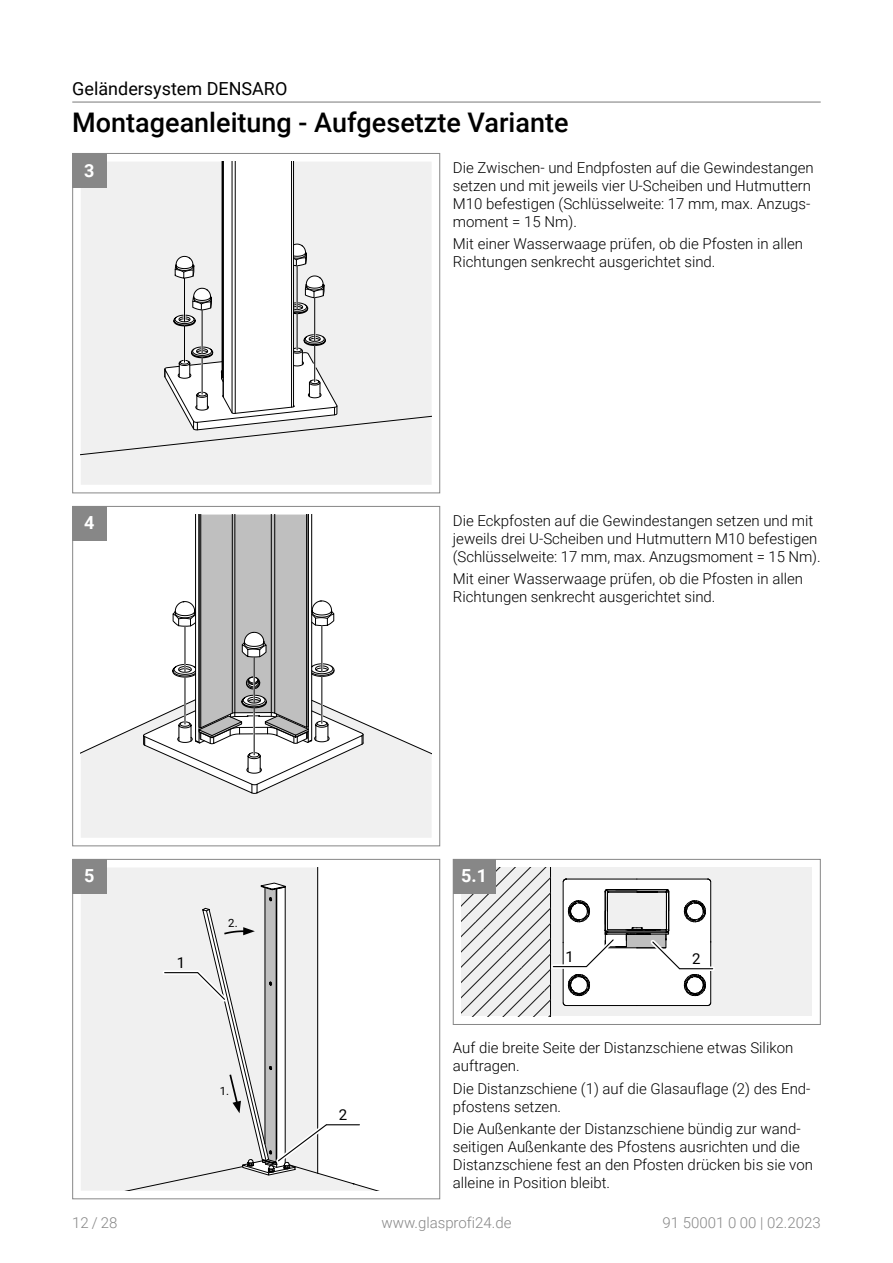
<style>
.page{position:relative;width:893px;height:1263px;background:#fff}
.page>*{position:absolute;margin:0;border:0;box-sizing:border-box;transform-origin:0 0}
.t1{font:500 27px "Roboto";color:#000}
.t2{font:18px "Roboto";color:#000}
.t3{font:700 18px "Roboto";color:#fff}
.t4{font:300 15px/18px "Roboto";color:#000}
.t5{font:300 15px "Roboto";color:#878787}
.t6{font:15px "Roboto";color:#000}
.t7{font:11.4px "Roboto";color:#000}
</style>
<div class="page">
<hr style="left:72px;top:101px;width:749px;height:2px;background:#878787">
<div style="left:81px;top:794px;width:350px;height:44px;background:#f0f0f0"></div>
<svg style="left:81px;top:514px;width:351px;height:280px"></svg>
<hr style="left:322px;top:676px;width:1px;height:47px;background:#000">
<hr style="left:322px;top:625px;width:1px;height:47px;background:#000">
<hr style="left:185px;top:677px;width:1px;height:47px;background:#000">
<hr style="left:185px;top:626px;width:1px;height:46px;background:#000">
<hr style="left:254px;top:708px;width:1px;height:47px;background:#000">
<hr style="left:254px;top:657px;width:1px;height:46px;background:#000">
<div style="left:72px;top:506px;width:368px;height:340px;border:1px solid #878787"></div>
<div style="left:72px;top:506px;width:34px;height:34px;background:#878787"></div>
<div style="left:81px;top:456px;width:350px;height:29px;background:#f0f0f0"></div>
<svg style="left:81px;top:162px;width:351px;height:294px"></svg>
<hr style="left:297px;top:314px;width:1px;height:36px;background:#000">
<hr style="left:297px;top:266px;width:1px;height:44px;background:#000">
<hr style="left:184px;top:326px;width:1px;height:36px;background:#000">
<hr style="left:184px;top:278px;width:1px;height:44px;background:#000">
<hr style="left:314px;top:345px;width:1px;height:37px;background:#000">
<hr style="left:314px;top:298px;width:1px;height:43px;background:#000">
<hr style="left:202px;top:358px;width:1px;height:36px;background:#000">
<hr style="left:202px;top:310px;width:1px;height:44px;background:#000">
<div style="left:72px;top:153px;width:368px;height:340px;border:1px solid #878787"></div>
<div style="left:72px;top:153px;width:34px;height:34px;background:#878787"></div>
<svg style="left:87px;top:867px;width:293px;height:324px"></svg>
<hr style="left:327px;top:1124px;width:32px;height:1px;background:#000">
<div style="left:72px;top:859px;width:368px;height:340px;border:1px solid #878787"></div>
<div style="left:72px;top:859px;width:34px;height:34px;background:#878787"></div>
<div style="left:461px;top:867px;width:351px;height:149px;background:#f0f0f0"></div>
<svg style="left:461px;top:867px;width:81px;height:149px"></svg>
<svg style="left:542px;top:858px;width:197px;height:159px"></svg>
<hr style="left:553px;top:966px;width:33px;height:1px;background:#000">
<div style="left:453px;top:859px;width:368px;height:166px;border:1px solid #878787"></div>
<div style="left:453px;top:859px;width:42px;height:34px;background:#878787"></div>
<p class="t2" style="left:72px;top:76px;width:217px">Geländersystem DENSARO</p>
<h1 class="t1" style="left:72px;top:104px;width:498px">Montageanleitung - Aufgesetzte Variante</h1>
<p class="t3" style="left:84px;top:158px;width:12px">3</p>
<p class="t4" style="left:453px;top:158px;width:362px">Die Zwischen- und Endpfosten auf die Gewindestangen setzen und mit jeweils vier U-Scheiben und Hutmuttern M10 befestigen (Schlüsselweite: 17 mm, max. Anzugs&shy;moment = 15 Nm).</p>
<p class="t4" style="left:453px;top:234px;width:352px">Mit einer Wasserwaage prüfen, ob die Pfosten in allen<br>Richtungen senkrecht ausgerichtet sind.</p>
<p class="t3" style="left:84px;top:510px;width:12px">4</p>
<p class="t4" style="left:453px;top:511px;width:369px">Die Eckpfosten auf die Gewindestangen setzen und mit jeweils drei U-Scheiben und Hutmuttern M10 befestigen (Schlüsselweite: 17 mm, max. Anzugsmoment = 15 Nm).</p>
<p class="t4" style="left:453px;top:569px;width:352px">Mit einer Wasserwaage prüfen, ob die Pfosten in allen<br>Richtungen senkrecht ausgerichtet sind.</p>
<p class="t3" style="left:84px;top:863px;width:12px">5</p>
<p class="t5" style="left:72px;top:1212px;width:47px">12 / 28</p>
<p class="t6" style="left:177px;top:952px;width:10px">1</p>
<p class="t7" style="left:228px;top:915px;width:11px">2.</p>
<p class="t7" style="left:220px;top:1083px;width:11px">1.</p>
<p class="t6" style="left:339px;top:1104px;width:10px">2</p>
<p class="t3" style="left:461px;top:863px;width:27px">5.1</p>
<p class="t6" style="left:566px;top:946px;width:10px">1</p>
<p class="t6" style="left:692px;top:948px;width:10px">2</p>
<p class="t4" style="left:453px;top:1038px;width:342px">Auf die breite Seite der Distanzschiene etwas Silikon auftragen.</p>
<p class="t4" style="left:453px;top:1079px;width:359px">Die Distanzschiene (1) auf die Glasauflage (2) des End&shy;pfostens setzen.</p>
<p class="t4" style="left:453px;top:1119px;width:362px">Die Außenkante der Distanzschiene bündig zur wand&shy;seitigen Außenkante des Pfostens ausrichten und die Distanzschiene fest an den Pfosten drücken bis sie von alleine in Position bleibt.</p>
<p class="t5" style="left:381px;top:1212px;width:132px">www.glasprofi24.de</p>
<p class="t5" style="left:662px;top:1212px;width:160px">91 50001 0 00 | 02.2023</p>
</div>
